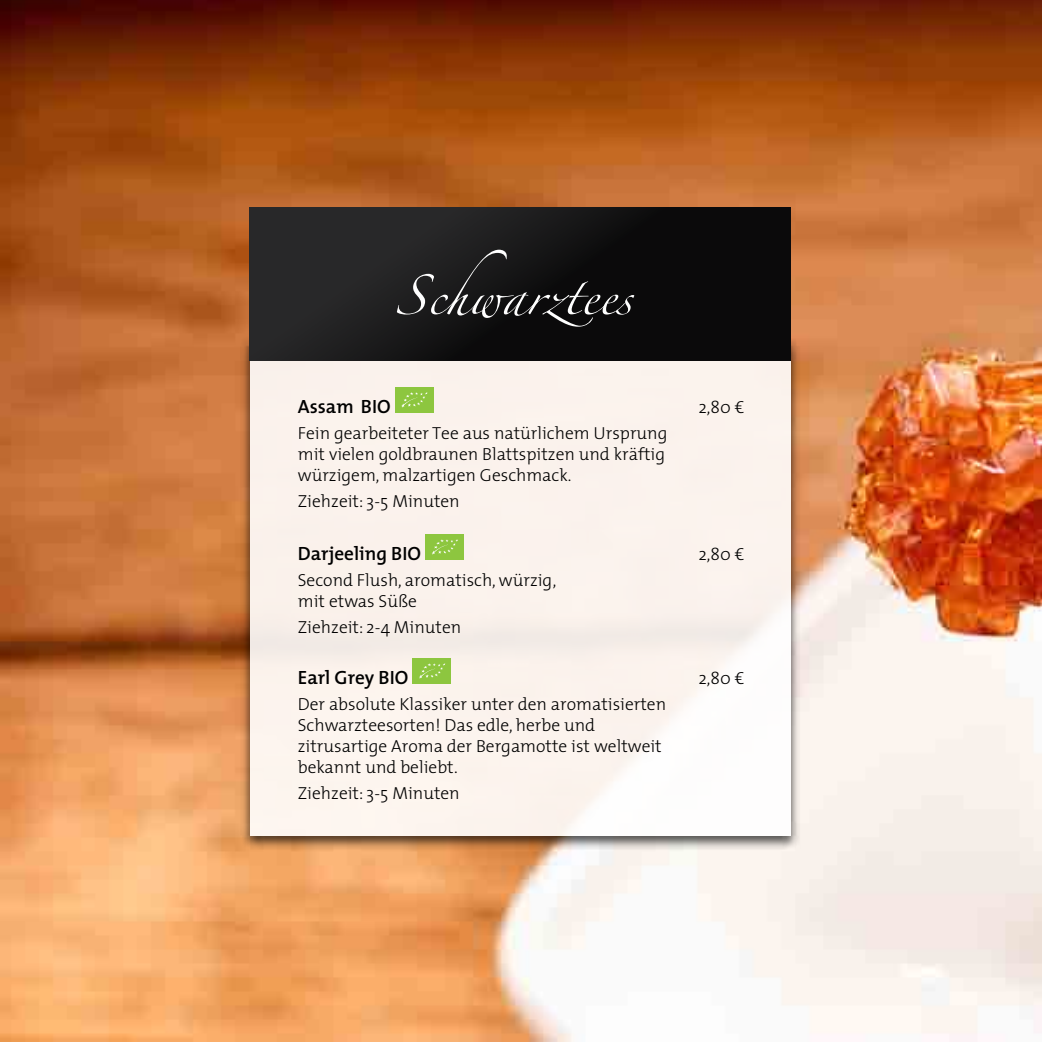
<style>
.page{position:relative;width:1042px;height:1042px;background:#fff}
.page>*{position:absolute;margin:0;border:0;box-sizing:border-box;transform-origin:0 0}
.t1{font:87.5px "Zapfino Extra LT Pro";color:#fff}
.t2{font:600 19.25px "The Mix";color:#000}
.t3{font:300 17.5px/21px "The Mix";color:#000}
</style>
<div class="page">
<img style="left:0;top:0;width:1042px;height:1042px">
<div style="left:240px;top:336px;width:560px;height:514px;background:#000;opacity:.75"></div>
<div style="left:250px;top:340px;width:540px;height:496px;background:linear-gradient(to right,#faf1ea,#fbf6f2)"></div>
<div style="left:395px;top:387px;width:38px;height:26px;background:#8dc63f"></div>
<svg style="left:401px;top:392px;width:27px;height:16px"></svg>
<div style="left:425px;top:534px;width:39px;height:26px;background:#8dc63f"></div>
<svg style="left:432px;top:539px;width:26px;height:16px"></svg>
<div style="left:413px;top:658px;width:38px;height:26px;background:#8dc63f"></div>
<svg style="left:419px;top:663px;width:26px;height:16px"></svg>
<div style="left:250px;top:207px;width:540px;height:154px;background:linear-gradient(to right,#29292a,#040304)"></div>
<h1 class="t1" style="left:395px;top:232px;width:238px">Schwarztees</h1>
<p class="t2" style="left:298px;top:390px;width:94px">Assam BIO</p>
<p class="t3" style="left:698px;top:396px;width:47px">2,80 €</p>
<p class="t3" style="left:298px;top:422px;width:371px">Fein gearbeiteter Tee aus natürlichem Ursprung mit vielen goldbraunen Blattspitzen und kräftig würzigem, malzartigen Geschmack.</p>
<p class="t3" style="left:298px;top:490px;width:163px">Ziehzeit: 3-5 Minuten</p>
<p class="t2" style="left:298px;top:537px;width:125px">Darjeeling BIO</p>
<p class="t3" style="left:698px;top:543px;width:47px">2,80 €</p>
<p class="t3" style="left:298px;top:569px;width:260px">Second Flush, aromatisch, würzig, mit etwas Süße</p>
<p class="t3" style="left:298px;top:616px;width:165px">Ziehzeit: 2-4 Minuten</p>
<p class="t2" style="left:298px;top:661px;width:112px">Earl Grey BIO</p>
<p class="t3" style="left:698px;top:667px;width:47px">2,80 €</p>
<p class="t3" style="left:298px;top:693px;width:370px">Der absolute Klassiker unter den aromatisierten Schwarzteesorten! Das edle, herbe und zitrusartige Aroma der Bergamotte ist weltweit bekannt und beliebt.</p>
<p class="t3" style="left:298px;top:782px;width:163px">Ziehzeit: 3-5 Minuten</p>
</div>
